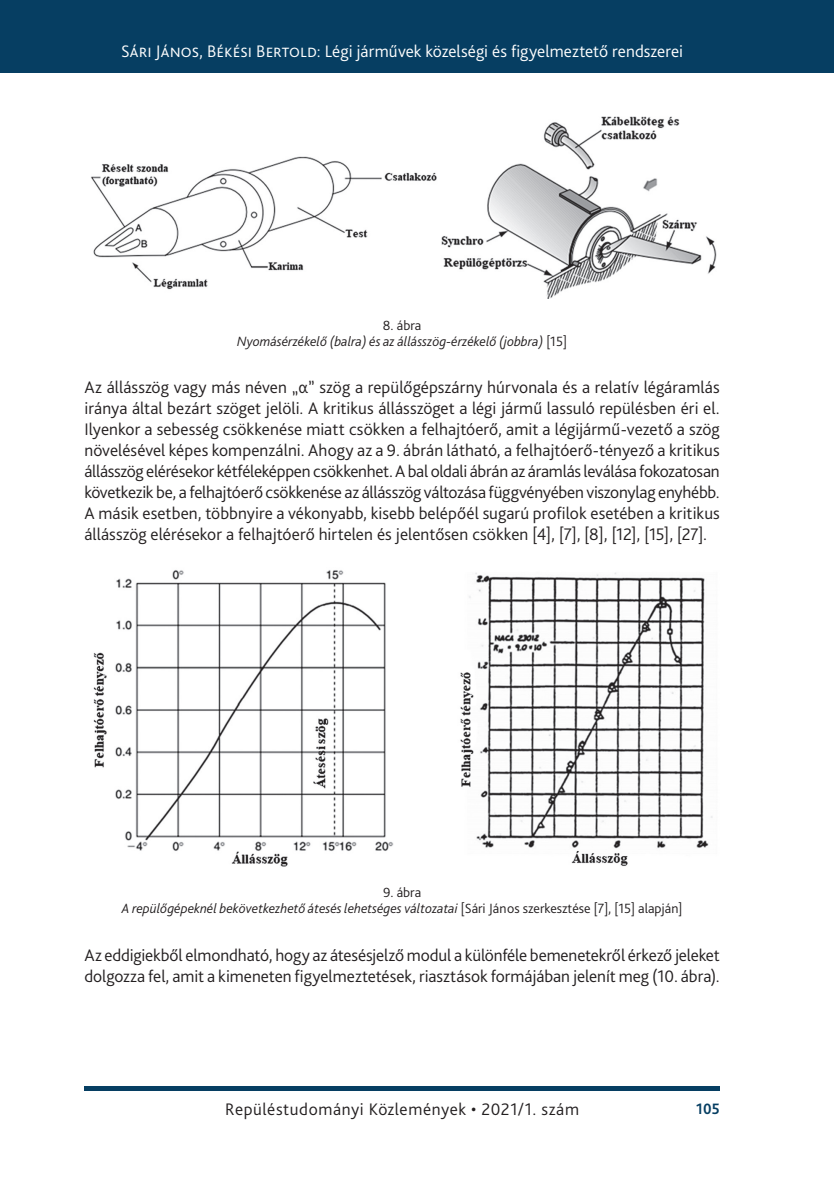
<style>
.page{position:relative;width:834px;height:1181px;background:#fff}
.page>*{position:absolute;margin:0;border:0;box-sizing:border-box;transform-origin:0 0}
._2__Body_1st_paragra{font:300 17.5px/21px "Bliss Pro";letter-spacing:-.01em;color:#231f20;text-align:justify}
.t1{font:300 17.5px "Bliss Pro";letter-spacing:.005em;color:#fff}
._2__Body_1st_paragra-2{font:300 17.5px "Bliss Pro";letter-spacing:.03em;color:#231f20}
.t2{font:700 15.75px "Bliss Pro";color:#063e62;scale:.95 1}
.Ábra__képalárás{font:italic 300 14px "Bliss Pro";color:#231f20}
.Ábra_címe{font:300 14px "Bliss Pro";color:#231f20}
.s1{font-style:normal}
</style>
<div class="page">
<div style="left:0;top:0;width:833px;height:73px;background:#063e62"></div>
<div style="left:84px;top:1086px;width:635px;height:5px;background:#063e62"></div>
<img style="left:91px;top:116px;width:626px;height:182px">
<img style="left:93px;top:570px;width:620px;height:297px">
<p class="t1" style="left:121px;top:41px;width:563px">Sári János, Békési Bertold: Légi járművek közelségi és figyelmeztető rendszerei</p>
<p class="Ábra_címe" style="left:383px;top:317px;width:40px">8. ábra</p>
<p class="Ábra__képalárás" style="left:237px;top:333px;width:331px">Nyomásérzékelő (balra) és az állásszög-érzékelő (jobbra) <span class="s1">[15]</span></p>
<p class="_2__Body_1st_paragra" style="left:84px;top:376px;width:636px">Az állásszög vagy más néven „α” szög a repülőgépszárny húrvonala és a relatív légáramlás iránya által bezárt szöget jelöli. A kritikus állásszöget a légi jármű lassuló repülésben éri el.<br>Ilyenkor a sebesség csökkenése miatt csökken a felhajtóerő, amit a légijármű-vezető a szög növelésével képes kompenzálni. Ahogy az a -9. ábrán látható, a felhajtóerő-tényező a kritikus állásszög elérésekor kétféleképpen csökkenhet.A bal oldali ábrán az áramlás leválása fokozatosan következik be, a felhajtóerő csökkenése az állásszög változása függvényében viszonylag enyhébb.<br>A másik esetben, többnyire a vékonyabb, kisebb belépőél sugarú profilok esetében a kritikus állásszög elérésekor a felhajtóerő hirtelen és jelentősen csökken [4], [7], [8], [12], [15], [27].</p>
<p class="Ábra_címe" style="left:383px;top:884px;width:40px">9. ábra</p>
<p class="Ábra__képalárás" style="left:122px;top:900px;width:562px">A repülőgépeknél bekövetkezhető átesés lehetséges változatai <span class="s1">[Sári János szerkesztése [7], [15] alapján]</span></p>
<p class="_2__Body_1st_paragra" style="left:84px;top:943px;width:637px">Az eddigiekből elmondható, hogy az átesésjelző modul a különféle bemenetekről érkező jeleket dolgozza fel, amit a kimeneten figyelmeztetések, riasztások formájában jelenít meg (10. ábra).</p>
<p class="_2__Body_1st_paragra-2" style="left:225px;top:1098px;width:355px">Repüléstudományi Közlemények • 2021/1. szám</p>
<p class="t2" style="left:696px;top:1099px;width:26px">105</p>
</div>
